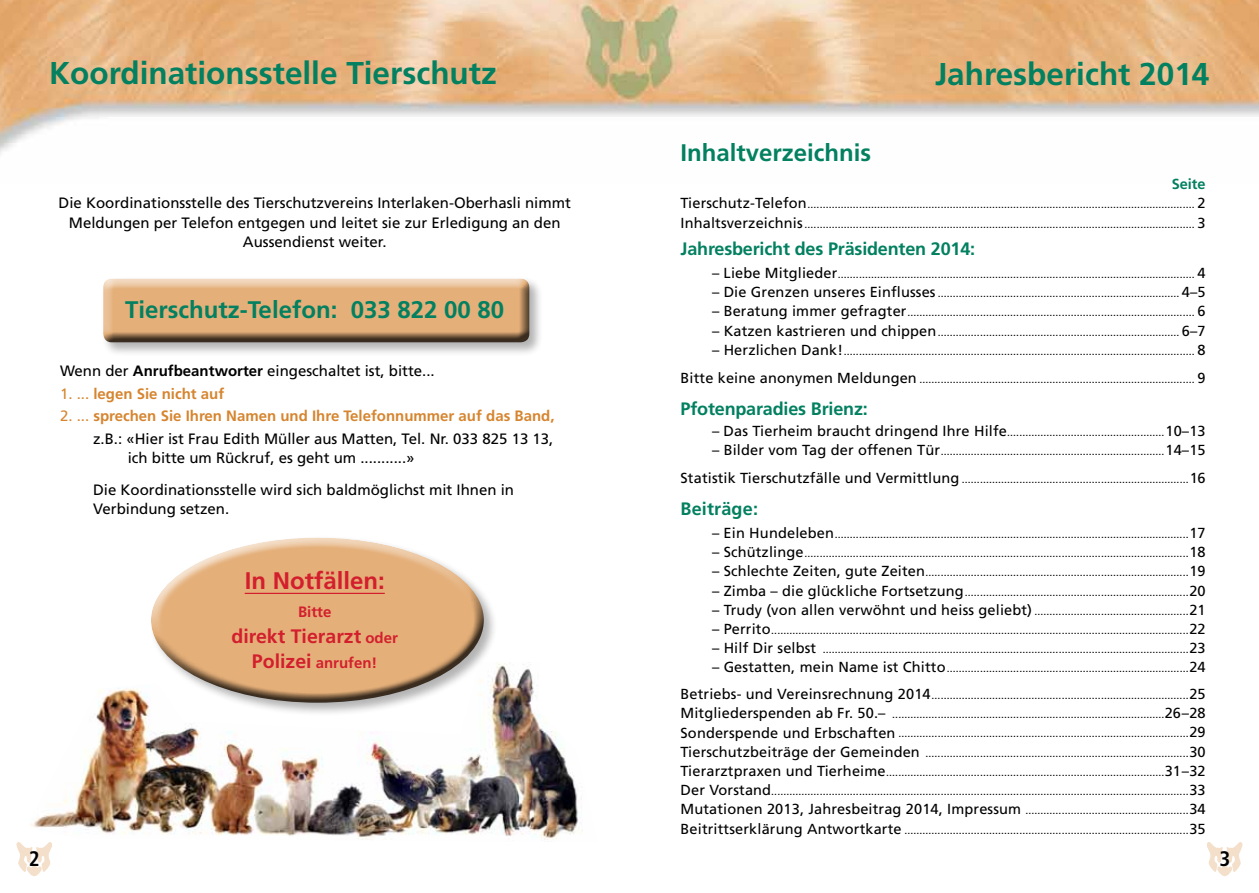
<style>
.page{position:relative;width:1259px;height:893px;background:#fff}
.page>*{position:absolute;margin:0;border:0;box-sizing:border-box;transform-origin:0 0}
.t1{font:700 31.5px "Frutiger";color:#028060}
.t2{font:700 24px "Frutiger";color:#028060}
.t3{font:700 24px "Frutiger";color:#d31f2d}
.t4{font:700 condensed 21px "Frutiger";color:#000}
.t5{font:700 19.5px "Frutiger";color:#d31f2d}
.t6{font:700 18px "Frutiger";letter-spacing:-.01em;color:#028060}
.t7{font:700 18px "Frutiger";letter-spacing:.01em;color:#028060}
.t8{font:15px/19.5px "Frutiger";color:#000;text-align:center}
.t9{font:700 15px "Frutiger";color:#d6852f}
.t10{font:700 15px "Frutiger";color:#d31f2d}
.t11{font:700 14.55px "Frutiger";color:#028060}
.t12{font:10.5px/19.2px "Frutiger";color:#000}
.s1{font-weight:700}
.s2{font-weight:400}
.s3{color:#d6852f}
.s4{font-weight:700;color:#d6852f}
.s5{font-size:15px}
.s6{font-size:19.5px}
.s7{font-size:14.55px}
</style>
<div class="page">
<img style="left:0;top:0;width:1259px;height:154px">
<img style="left:17px;top:842px;width:35px;height:35px">
<img style="left:1207px;top:842px;width:35px;height:35px">
<img style="left:31px;top:663px;width:552px;height:177px">
<div style="left:149px;top:535px;width:349px;height:182px;background:#000;opacity:.3"></div>
<div style="left:149px;top:535px;width:336px;height:109px;background:#fff;opacity:.75"></div>
<div style="left:149px;top:585px;width:336px;height:118px;background:#000;opacity:.75"></div>
<div style="left:101px;top:276px;width:443px;height:81px;background:#000;opacity:.3"></div>
<div style="left:101px;top:276px;width:429px;height:61px;background:#fff;opacity:.75"></div>
<div style="left:101px;top:279px;width:429px;height:63px;background:#000;opacity:.75"></div>
<hr style="left:245px;top:593px;width:140px;height:1px;background:#d31f2d">
<h1 class="t1" style="left:49px;top:55px;width:449px">Koordinationsstelle Tierschutz</h1>
<h3 class="t8" style="left:59px;top:193px;width:514px">Die Koordinationsstelle des Tierschutzvereins Interlaken-Oberhasli nimmt<br>Meldungen per Telefon entgegen und leitet sie zur Erledigung an den<br>Aussendienst weiter.</h3>
<h2 class="t2" style="left:125px;top:295px;width:380px">Tierschutz-Telefon: 033 822 00 80</h2>
<h3 class="t8" style="left:60px;top:361px;width:376px">Wenn der <span class="s1">Anrufbeantworter</span> eingeschaltet ist, bitte...</h3>
<h3 class="t9" style="left:60px;top:385px;width:166px"><span class="s2">1. ...</span> legen Sie nicht auf</h3>
<h3 class="t8" style="left:60px;top:404px;width:496px;line-height:22.5px;text-align:right"><span class="s3">2. ...</span> <span class="s4">sprechen Sie Ihren Namen und Ihre Telefonnummer auf das Band, </span>z.B.: «Hier ist Frau Edith Müller aus Matten, Tel. Nr. 033 825 13 13,</h3>
<h3 class="t8" style="left:93px;top:442px;width:422px;line-height:31.5px;text-align:left;text-indent:35px">ich bitte um Rückruf, es geht um ...........»<br>Die Koordinationsstelle wird sich baldmöglichst mit Ihnen in</h3>
<h3 class="t8" style="left:93px;top:499px;width:138px">Verbindung setzen.</h3>
<h2 class="t3" style="left:245px;top:566px;width:142px">In Notfällen:</h2>
<h3 class="t10" style="left:298px;top:603px;width:35px">Bitte</h3>
<h3 class="t5" style="left:231px;top:625px;width:168px">direkt Tierarzt <span class="s5">oder</span></h3>
<h3 class="t10" style="left:252px;top:654px;width:127px"><span class="s6">Polizei</span> anrufen!</h3>
<h2 class="t2" style="left:680px;top:139px;width:192px">Inhaltverzeichnis</h2>
<h1 class="t1" style="left:935px;top:55px;width:276px">Jahresbericht 2014</h1>
<h3 class="t11" style="left:1171px;top:176px;width:35px">Seite</h3>
<p class="t12" style="left:680px;top:195px;width:526px"><span class="s7">Tierschutz-Telefon</span>................................................................................................................................ <span class="s7">2<br>Inhaltsverzeichnis</span> ................................................................................................................................. <span class="s7">3</span></p>
<h3 class="t6" style="left:680px;top:238px;width:296px">Jahresbericht des Präsidenten 2014:</h3>
<p class="t12" style="left:712px;top:265px;width:495px"><span class="s7">– Liebe Mitglieder</span>...................................................................................................................... <span class="s7">4</span></p>
<p class="t12" style="left:712px;top:284px;width:495px"><span class="s7">– Die Grenzen unseres Einflusses</span> ................................................................................ <span class="s7">4–5</span></p>
<p class="t12" style="left:712px;top:303px;width:495px"><span class="s7">– Beratung immer gefragter</span>............................................................................................... <span class="s7">6</span></p>
<p class="t12" style="left:712px;top:322px;width:495px"><span class="s7">– Katzen kastrieren und chippen</span>................................................................................ <span class="s7">6–7</span></p>
<p class="t12" style="left:712px;top:341px;width:495px"><span class="s7">– Herzlichen Dank!</span>.................................................................................................................... <span class="s7">8</span></p>
<p class="t12" style="left:680px;top:370px;width:526px"><span class="s7">Bitte keine anonymen Meldungen</span> ........................................................................................... <span class="s7">9</span></p>
<h3 class="t6" style="left:680px;top:398px;width:189px">Pfotenparadies Brienz:</h3>
<p class="t12" style="left:712px;top:422px;width:495px"><span class="s7">– Das Tierheim braucht dringend Ihre Hilfe</span>....................................................<span class="s7">10–13</span></p>
<p class="t12" style="left:712px;top:441px;width:495px"><span class="s7">– Bilder vom Tag der offenen Tür</span>..........................................................................<span class="s7">14–15</span></p>
<p class="t12" style="left:680px;top:470px;width:526px"><span class="s7">Statistik Tierschutzfälle und Vermittlung</span> ...........................................................................<span class="s7">16</span></p>
<h3 class="t7" style="left:680px;top:498px;width:79px">Beiträge:</h3>
<p class="t12" style="left:712px;top:525px;width:495px"><span class="s7">– Ein Hundeleben</span>.....................................................................................................................<span class="s7">17</span></p>
<p class="t12" style="left:712px;top:544px;width:495px"><span class="s7">– Schützlinge</span>...............................................................................................................................<span class="s7">18</span></p>
<p class="t12" style="left:712px;top:563px;width:495px"><span class="s7">– Schlechte Zeiten, gute Zeiten</span>.......................................................................................<span class="s7">19</span></p>
<p class="t12" style="left:712px;top:582px;width:495px"><span class="s7">– Zimba – die glückliche Fortsetzung</span>..........................................................................<span class="s7">20</span></p>
<p class="t12" style="left:712px;top:601px;width:495px"><span class="s7">– Trudy (von allen verwöhnt und heiss geliebt)</span> ...................................................<span class="s7">21</span></p>
<p class="t12" style="left:712px;top:621px;width:495px"><span class="s7">– Perrito</span>..........................................................................................................................................<span class="s7">22</span></p>
<p class="t12" style="left:712px;top:640px;width:495px"><span class="s7">– Hilf Dir selbst</span> .........................................................................................................................<span class="s7">23</span></p>
<p class="t12" style="left:712px;top:659px;width:495px"><span class="s7">– Gestatten, mein Name ist Chitto</span>................................................................................<span class="s7">24</span></p>
<p class="t12" style="left:680px;top:686px;width:526px;text-align:justify"><span class="s7">Betriebs- und Vereinsrechnung 2014</span>.....................................................................................<span class="s7">25<br>Mitgliederspenden ab Fr. 50.–</span> ..........................................................................................<span class="s7">26–28<br>Sonderspende und Erbschaften</span> ................................................................................................<span class="s7">29<br>Tierschutzbeiträge der Gemeinden</span> .......................................................................................<span class="s7">30<br>Tierarztpraxen und Tierheime</span>............................................................................................<span class="s7">31–32<br>Der Vorstand</span>..........................................................................................................................................<span class="s7">33<br>Mutationen 2013, Jahresbeitrag 2014, Impressum</span> ......................................................<span class="s7">34<br>Beitrittserklärung Antwortkarte</span> ..............................................................................................<span class="s7">35</span></p>
<h3 class="t4" style="left:29px;top:846px;width:12px">2</h3>
<h3 class="t4" style="left:1219px;top:846px;width:12px">3</h3>
</div>
